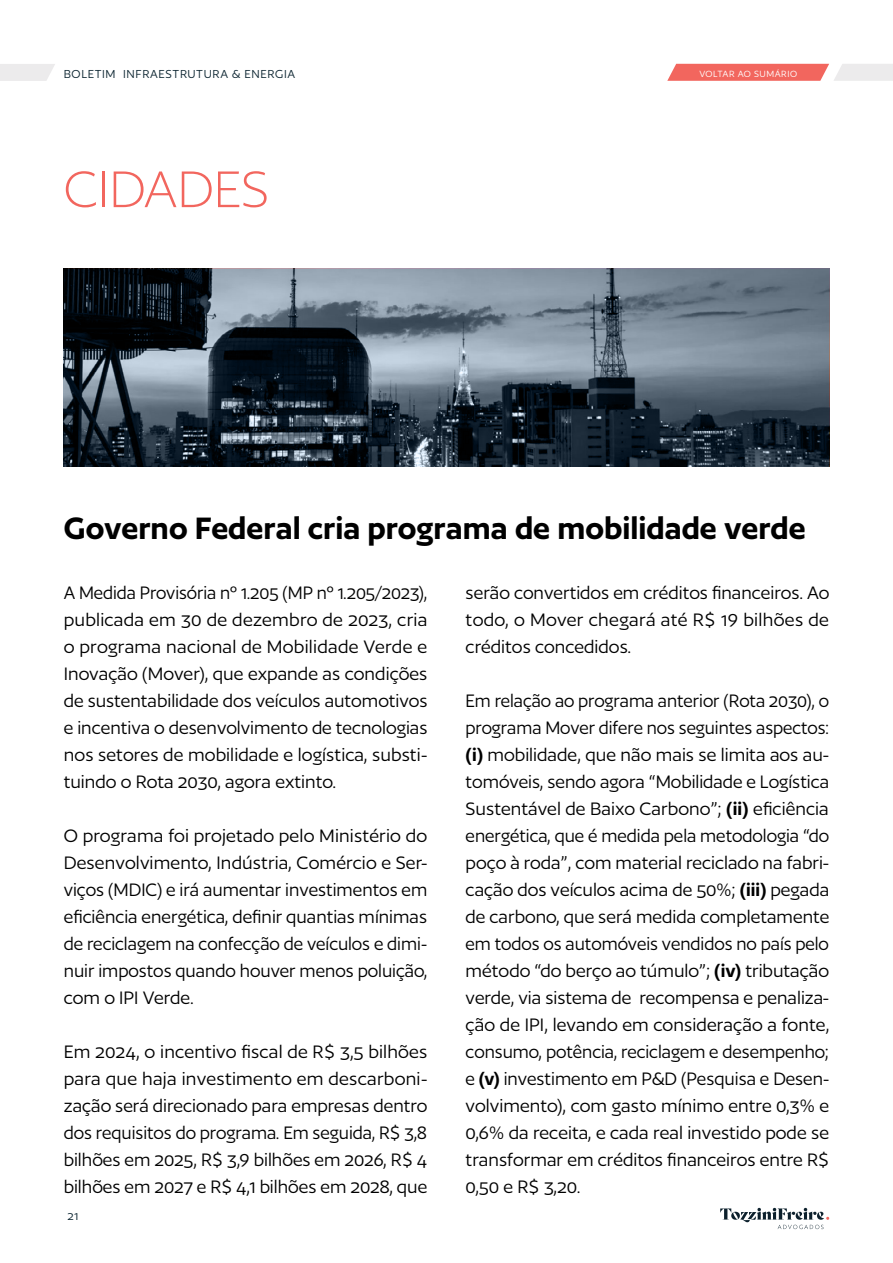
<style>
.page{position:relative;width:893px;height:1263px;background:#fff}
.page>*{position:absolute;margin:0;border:0;box-sizing:border-box;transform-origin:0 0}
.t1{font:300 60px "Author";color:#f2665e}
.t2{font:600 36px "Author";color:#000}
.t3{font:21px/27px "Author";color:#000;text-align:justify;scale:.96 1}
.t4{font:21px/27px "Author";color:#000;text-align:justify}
.t5{font:13.5px "Author";letter-spacing:.05em;color:#0b2430}
.t6{font:10.5px "Author";letter-spacing:.05em;color:#fff}
.s1{font-weight:600}
</style>
<div class="page">
<svg style="left:720px;top:1208px;width:109px;height:21px"></svg>
<svg style="left:0;top:64px;width:55px;height:17px"></svg>
<svg style="left:667px;top:64px;width:226px;height:17px;background:#f1938e"></svg>
<img style="left:64px;top:269px;width:765px;height:198px">
<p class="t5" style="left:64px;top:67px;width:233px">BOLETIM INFRAESTRUTURA &amp; ENERGIA</p>
<h1 class="t1" style="left:64px;top:159px;width:206px">CIDADES</h1>
<p class="t6" style="left:699px;top:68px;width:99px">VOLTAR AO SUMÁRIO</p>
<h2 class="t2" style="left:64px;top:510px;width:743px">Governo Federal cria programa de mobilidade verde</h2>
<p class="t3" style="left:64px;top:579px;width:380px">A Medida Provisória nº 1.205 (MP nº 1.205/2023), publicada em 30 de dezembro de 2023, cria o programa nacional de Mobilidade Verde e Inovação (Mover), que expande as condições de sustentabilidade dos veículos automotivos e incentiva o desenvolvimento de tecnologias nos setores de mobilidade e logística, substi&shy;tuindo o Rota 2030, agora extinto.</p>
<p class="t4" style="left:64px;top:822px;width:365px">O programa foi projetado pelo Ministério do Desenvolvimento, Indústria, Comércio e Ser&shy;viços (MDIC) e irá aumentar investimentos em eficiência energética, definir quantias mínimas de reciclagem na confecção de veículos e dimi&shy;nuir impostos quando houver menos poluição, com o IPI Verde.</p>
<p class="t4" style="left:64px;top:1038px;width:365px">Em 2024, o incentivo fiscal de R$ 3,5 bilhões para que haja investimento em descarboni&shy;zação será direcionado para empresas dentro dos requisitos do programa. Em seguida, R$ 3,8 bilhões em 2025, R$ 3,9 bilhões em 2026, R$ 4 bilhões em 2027 e R$ 4,1 bilhões em 2028, que</p>
<p class="t4" style="left:466px;top:579px;width:365px">serão convertidos em créditos financeiros. Ao todo, o Mover chegará até R$ 19 bilhões de créditos concedidos.</p>
<p class="t3" style="left:466px;top:687px;width:381px">Em relação ao programa anterior (Rota 2030), o programa Mover difere nos seguintes aspectos: <span class="s1">(i)</span> mobilidade, que não mais se limita aos au&shy;tomóveis, sendo agora “Mobilidade e Logística Sustentável de Baixo Carbono”; <span class="s1">(ii)</span> eficiência energética, que é medida pela metodologia “do poço à roda”, com material reciclado na fabri&shy;cação dos veículos acima de 50%; <span class="s1">(iii)</span> pegada de carbono, que será medida completamente em todos os automóveis vendidos no país pelo método “do berço ao túmulo”; <span class="s1">(iv)</span> tributação verde, via sistema de recompensa e penaliza&shy;ção de IPI, levando em consideração a fonte, consumo, potência, reciclagem e desempenho; e <span class="s1">(v)</span> investimento em P&amp;D (Pesquisa e Desen&shy;volvimento), com gasto mínimo entre 0,3% e 0,6% da receita, e cada real investido pode se transformar em créditos financeiros entre R$ 0,50 e R$ 3,20.</p>
<p class="t5" style="left:68px;top:1209px;width:13px">21</p>
</div>
